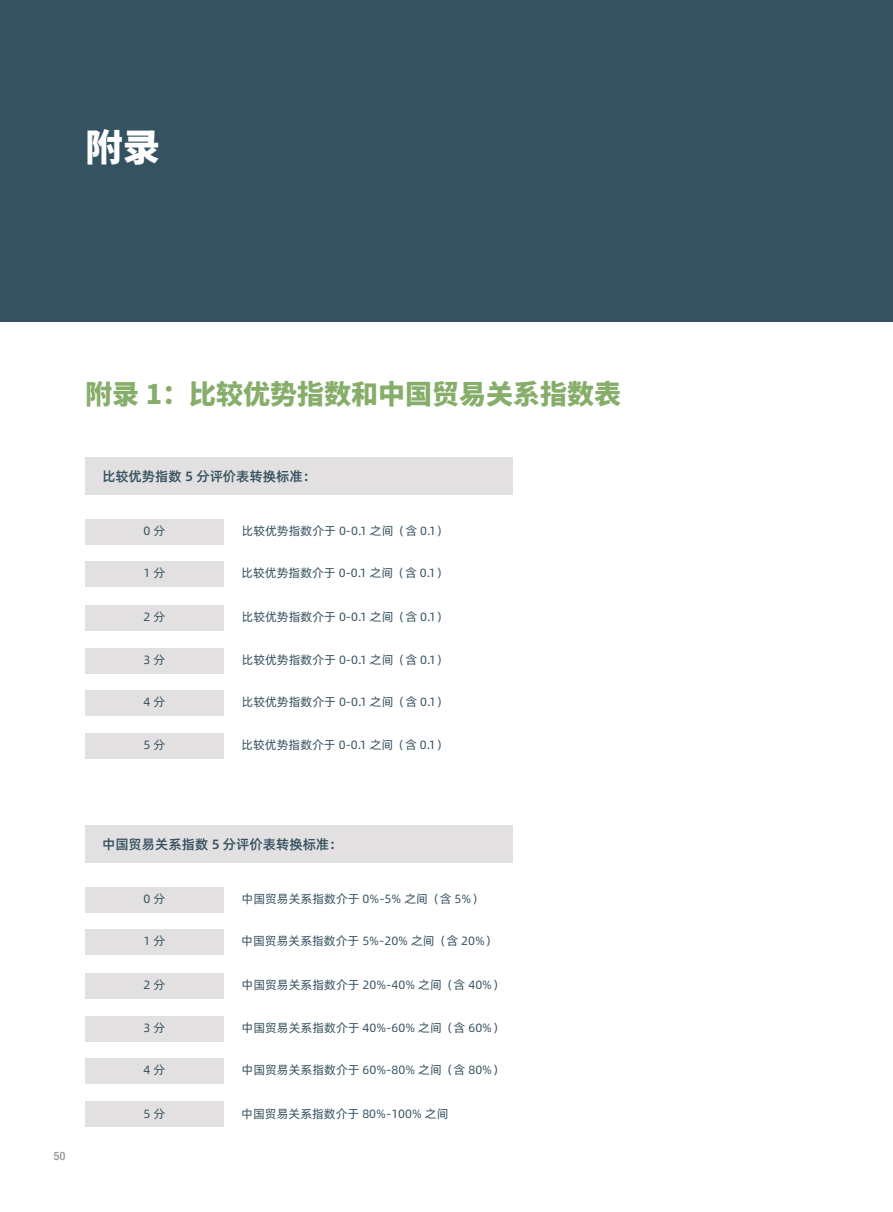
<style>
.page{position:relative;width:893px;height:1212px;background:#fff}
.page>*{position:absolute;margin:0;border:0;box-sizing:border-box;transform-origin:0 0}
.t1{font:800 37.5px "Source Han Sans CN";color:#fff}
.t2{font:800 27px "Source Han Sans CN";color:#86ae6a}
.t3{font:500 13.5px "Alibaba Pu Hui Ti";color:#355261}
.t4{font:12px "Alibaba Pu Hui Ti";color:#355261}
.t5{font:500 condensed 12px "Franklin Gothic";color:#939598}
</style>
<div class="page">
<div style="left:0;top:0;width:892px;height:321px;background:#355261"></div>
<div style="left:85px;top:457px;width:428px;height:38px;background:#e2e0e0"></div>
<div style="left:85px;top:519px;width:139px;height:26px;background:#e2e0e0"></div>
<div style="left:85px;top:562px;width:139px;height:25px;background:#e2e0e0"></div>
<div style="left:85px;top:605px;width:139px;height:25px;background:#e2e0e0"></div>
<div style="left:85px;top:648px;width:139px;height:25px;background:#e2e0e0"></div>
<div style="left:85px;top:690px;width:139px;height:25px;background:#e2e0e0"></div>
<div style="left:85px;top:734px;width:139px;height:25px;background:#e2e0e0"></div>
<div style="left:85px;top:825px;width:428px;height:38px;background:#e2e0e0"></div>
<div style="left:85px;top:887px;width:139px;height:26px;background:#e2e0e0"></div>
<div style="left:85px;top:930px;width:139px;height:25px;background:#e2e0e0"></div>
<div style="left:85px;top:973px;width:139px;height:25px;background:#e2e0e0"></div>
<div style="left:85px;top:1016px;width:139px;height:25px;background:#e2e0e0"></div>
<div style="left:85px;top:1058px;width:139px;height:25px;background:#e2e0e0"></div>
<div style="left:85px;top:1102px;width:139px;height:25px;background:#e2e0e0"></div>
<h1 class="t1" style="left:85px;top:126px;width:76px">附录</h1>
<h2 class="t2" style="left:85px;top:379px;width:538px">附录 1：比较优势指数和中国贸易关系指数表</h2>
<p class="t3" style="left:102px;top:466px;width:215px">比较优势指数 5 分评价表转换标准：</p>
<p class="t4" style="left:144px;top:522px;width:23px">0分</p>
<p class="t4" style="left:242px;top:522px;width:208px">比较优势指数介于 0-0.1 之间（含 0.1）</p>
<p class="t4" style="left:241px;top:564px;width:208px">比较优势指数介于 0-0.1 之间（含 0.1）</p>
<p class="t4" style="left:242px;top:607px;width:208px">比较优势指数介于 0-0.1 之间（含 0.1）</p>
<p class="t4" style="left:242px;top:651px;width:208px">比较优势指数介于 0-0.1 之间（含 0.1）</p>
<p class="t4" style="left:242px;top:693px;width:208px">比较优势指数介于 0-0.1 之间（含 0.1）</p>
<p class="t4" style="left:241px;top:736px;width:208px">比较优势指数介于 0-0.1 之间（含 0.1）</p>
<p class="t4" style="left:144px;top:564px;width:23px">1分</p>
<p class="t4" style="left:144px;top:607px;width:23px">2分</p>
<p class="t4" style="left:144px;top:651px;width:23px">3分</p>
<p class="t4" style="left:144px;top:693px;width:23px">4分</p>
<p class="t4" style="left:144px;top:736px;width:23px">5分</p>
<p class="t5" style="left:53px;top:1148px;width:14px">50</p>
<p class="t3" style="left:102px;top:834px;width:242px">中国贸易关系指数 5 分评价表转换标准：</p>
<p class="t4" style="left:144px;top:890px;width:23px">0分</p>
<p class="t4" style="left:242px;top:890px;width:243px">中国贸易关系指数介于 0%-5% 之间（含 5%）</p>
<p class="t4" style="left:241px;top:932px;width:257px">中国贸易关系指数介于 5%-20% 之间（含 20%）</p>
<p class="t4" style="left:242px;top:975px;width:264px">中国贸易关系指数介于 20%-40% 之间（含 40%）</p>
<p class="t4" style="left:242px;top:1019px;width:264px">中国贸易关系指数介于 40%-60% 之间（含 60%）</p>
<p class="t4" style="left:242px;top:1061px;width:264px">中国贸易关系指数介于 60%-80% 之间（含 80%）</p>
<p class="t4" style="left:241px;top:1104px;width:209px">中国贸易关系指数介于 80%-100% 之间</p>
<p class="t4" style="left:144px;top:932px;width:23px">1分</p>
<p class="t4" style="left:144px;top:975px;width:23px">2分</p>
<p class="t4" style="left:144px;top:1019px;width:23px">3分</p>
<p class="t4" style="left:144px;top:1061px;width:23px">4分</p>
<p class="t4" style="left:144px;top:1104px;width:23px">5分</p>
</div>
